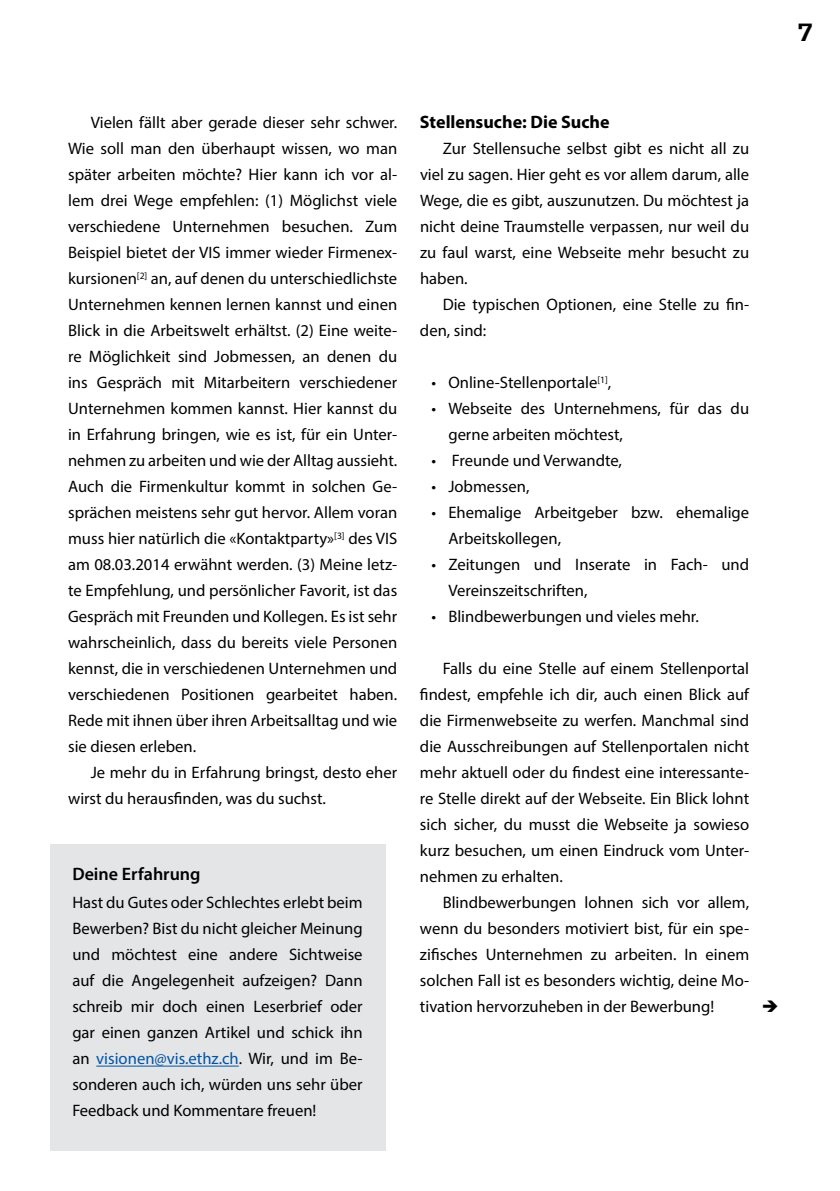
<style>
.page{position:relative;width:840px;height:1191px;background:#fff}
.page>*{position:absolute;margin:0;border:0;box-sizing:border-box;transform-origin:0 0}
.t1{font:700 26.6px "Serifa Std";color:#000;scale:1.05 1}
.t2{font:700 18px "Myriad Pro";color:#000}
.t3{font:600 18px "Myriad Pro";color:#000}
.t4{font:16.6px/26px "Myriad Pro";color:#000;text-align:justify}
.s1{color:#0054a6}
</style>
<div class="page">
<div style="left:50px;top:844px;width:335px;height:306px;background:#e4e5e6"></div>
<hr style="left:96px;top:1065px;width:143px;height:1px;background:#0054a6">
<p class="t4" style="left:68px;top:109px;width:330px;text-indent:23px">Vielen fällt aber gerade dieser sehr schwer.<br>Wie soll man den überhaupt wissen, wo man später arbeiten möchte? Hier kann ich vor al&shy;lem drei Wege empfehlen: (1) Möglichst viele verschiedene Unternehmen besuchen. Zum Beispiel bietet der VIS immer wieder Firmenex&shy;kursionen<sup>[2]</sup> an, auf denen du unterschiedlichste Unternehmen kennen lernen kannst und einen Blick in die Arbeitswelt erhältst. (2) Eine weite&shy;re Möglichkeit sind Jobmessen, an denen du ins Gespräch mit Mitarbeitern verschiedener Unternehmen kommen kannst. Hier kannst du in Erfahrung bringen, wie es ist, für ein Unter&shy;nehmen zu arbeiten und wie der Alltag aussieht.<br>Auch die Firmenkultur kommt in solchen Ge&shy;sprächen meistens sehr gut hervor. Allem voran muss hier natürlich die «Kontaktparty»<sup>[3]</sup> des VIS am 08.03.2014 erwähnt werden. (3) Meine letz&shy;te Empfehlung, und persönlicher Favorit, ist das Gespräch mit Freunden und Kollegen. Es ist sehr wahrscheinlich, dass du bereits viele Personen kennst, die in verschiedenen Unternehmen und verschiedenen Positionen gearbeitet haben.<br>Rede mit ihnen über ihren Arbeitsalltag und wie sie diesen erleben.</p>
<p class="t4" style="left:68px;top:759px;width:330px;text-indent:23px">Je mehr du in Erfahrung bringst, desto eher wirst du herausfinden, was du suchst.</p>
<p class="t3" style="left:72px;top:862px;width:130px">Deine Erfahrung</p>
<p class="t4" style="left:72px;top:889px;width:292px">Hast du Gutes oder Schlechtes erlebt beim Bewerben? Bist du nicht gleicher Meinung und möchtest eine andere Sichtweise auf die Angelegenheit aufzeigen? Dann schreib mir doch einen Leserbrief oder gar einen ganzen Artikel und schick ihn an <span class="s1">visionen@vis.ethz.ch</span>. Wir, und im Be&shy;sonderen auch ich, würden uns sehr über Feedback und Kommentare freuen!</p>
<p class="t2" style="left:420px;top:110px;width:191px">Stellensuche: Die Suche</p>
<p class="t4" style="left:420px;top:135px;width:330px;text-indent:23px">Zur Stellensuche selbst gibt es nicht all zu viel zu sagen. Hier geht es vor allem darum, alle Wege, die es gibt, auszunutzen. Du möchtest ja nicht deine Traumstelle verpassen, nur weil du zu faul warst, eine Webseite mehr besucht zu haben.</p>
<p class="t4" style="left:420px;top:291px;width:330px;text-indent:23px">Die typischen Optionen, eine Stelle zu fin&shy;den, sind:</p>
<p class="t4" style="left:431px;top:369px;width:181px">• Online-Stellenportale<sup>[1]</sup>,</p>
<p class="t4" style="left:448px;top:395px;width:302px;text-indent:-17px">• Webseite des Unternehmens, für das du gerne arbeiten möchtest,</p>
<p class="t4" style="left:431px;top:447px;width:192px">• Freunde und Verwandte,</p>
<p class="t4" style="left:431px;top:473px;width:99px">• Jobmessen,</p>
<p class="t4" style="left:448px;top:499px;width:302px;text-indent:-17px">• Ehemalige Arbeitgeber bzw. ehemalige<br>Arbeitskollegen,</p>
<p class="t4" style="left:448px;top:551px;width:302px;text-indent:-17px">• Zeitungen und Inserate in Fach- und<br>Vereinszeitschriften,</p>
<p class="t4" style="left:431px;top:603px;width:269px">• Blindbewerbungen und vieles mehr.</p>
<p class="t4" style="left:420px;top:655px;width:330px;text-indent:23px">Falls du eine Stelle auf einem Stellenportal findest, empfehle ich dir, auch einen Blick auf die Firmenwebseite zu werfen. Manchmal sind die Ausschreibungen auf Stellenportalen nicht mehr aktuell oder du findest eine interessante&shy;re Stelle direkt auf der Webseite. Ein Blick lohnt sich sicher, du musst die Webseite ja sowieso kurz besuchen, um einen Eindruck vom Unter&shy;nehmen zu erhalten.</p>
<p class="t4" style="left:420px;top:889px;width:330px;text-indent:23px">Blindbewerbungen lohnen sich vor allem, wenn du besonders motiviert bist, für ein spe&shy;zifisches Unternehmen zu arbeiten. In einem solchen Fall ist es besonders wichtig, deine Mo&shy;tivation hervorzuheben in der Bewerbung!</p>
<h1 class="t1" style="left:796px;top:17px;width:16px">7</h1>
</div>
